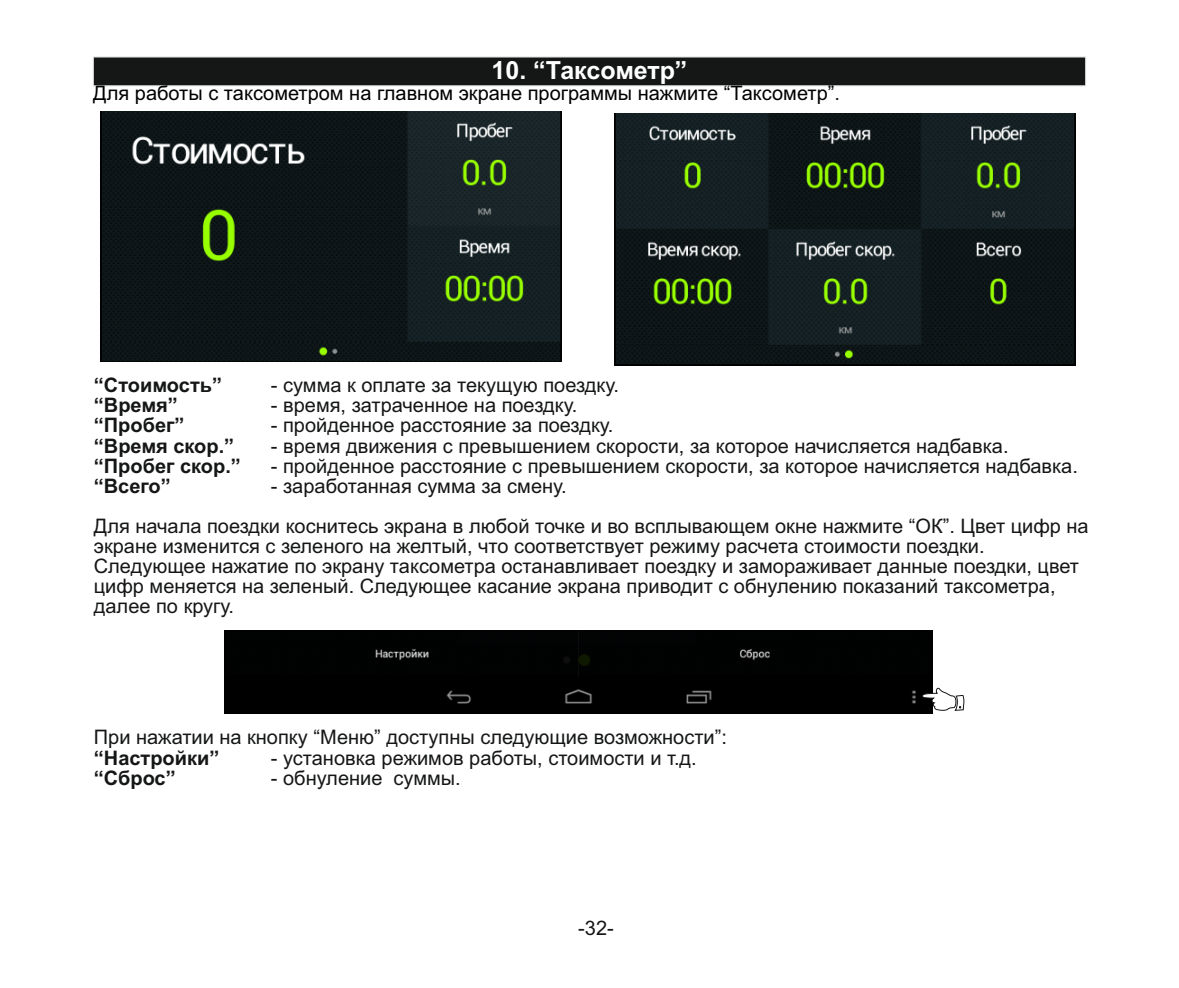
<style>
.page{position:relative;width:1179px;height:988px;background:#fff}
.page>*{position:absolute;margin:0;border:0;box-sizing:border-box;transform-origin:0 0}
.t1{font:700 25px "Arial";color:#fff}
.t2{font:20px/20px "Arial";color:#151616}
.t3{font:700 20px "Arial";color:#151616}
.t4{font:20px "Arial";color:#000}
.s1{color:#151616}
</style>
<div class="page">
<svg style="left:93px;top:56px;width:993px;height:30px;background:#252626"></svg>
<div style="left:224px;top:631px;width:709px;height:83px;background:#000101"></div>
<svg style="left:922px;top:687px;width:42px;height:23px"></svg>
<img style="left:614px;top:113px;width:461px;height:252px">
<img style="left:101px;top:112px;width:460px;height:249px">
<p class="t1" style="left:491px;top:60px;width:197px">10. “Таксометр”</p>
<p class="t4" style="left:93px;top:85px;width:748px">Для работы с таксометром на главном экране программы нажмите “Таксометр”<span class="s1">.</span></p>
<p class="t3" style="left:94px;top:377px;width:130px">“Стоимость”</p>
<p class="t2" style="left:271px;top:377px;width:350px">- сумма к оплате за текущую поездку.</p>
<p class="t3" style="left:94px;top:398px;width:85px">“Время”</p>
<p class="t2" style="left:271px;top:397px;width:308px">- время, затраченное на поездку.</p>
<p class="t3" style="left:94px;top:418px;width:92px">“Пробег”</p>
<p class="t2" style="left:271px;top:417px;width:344px">- пройденное расстояние за поездку.</p>
<p class="t3" style="left:94px;top:438px;width:142px">“Время скор.”</p>
<p class="t2" style="left:271px;top:437px;width:739px">- время движения с превышением скорости, за которое начисляется надбавка.</p>
<p class="t3" style="left:94px;top:458px;width:149px">“Пробег скор.”</p>
<p class="t2" style="left:271px;top:457px;width:808px">- пройденное расстояние с превышением скорости, за которое начисляется надбавка.</p>
<p class="t3" style="left:94px;top:478px;width:78px">“Всего”</p>
<p class="t2" style="left:94px;top:467px;width:996px;line-height:40.2px;text-indent:177px">- заработанная сумма за смену.<br>Для начала поездки коснитесь экрана в любой точке и во всплывающем окне нажмите “ОК”. Цвет цифр на</p>
<p class="t2" style="left:94px;top:538px;width:987px">экране изменится с зеленого на желтый, что соответствует режиму расчета стоимости поездки.<br>Следующее нажатие по экрану таксометра останавливает поездку и замораживает данные поездки, цвет цифр меняется на зеленый. Следующее касание экрана приводит с обнулению показаний таксометра, далее по кругу.</p>
<p class="t2" style="left:94px;top:729px;width:634px">При нажатии на кнопку “Меню” доступны следующие возможности”:</p>
<p class="t3" style="left:94px;top:750px;width:127px">“Настройки”</p>
<p class="t2" style="left:271px;top:749px;width:427px">- установка режимов работы, стоимости и т.д.</p>
<p class="t3" style="left:94px;top:770px;width:83px">“Сброс”</p>
<p class="t2" style="left:271px;top:769px;width:191px">- обнуление суммы.</p>
<p class="t2" style="left:578px;top:919px;width:37px">-32-</p>
</div>
